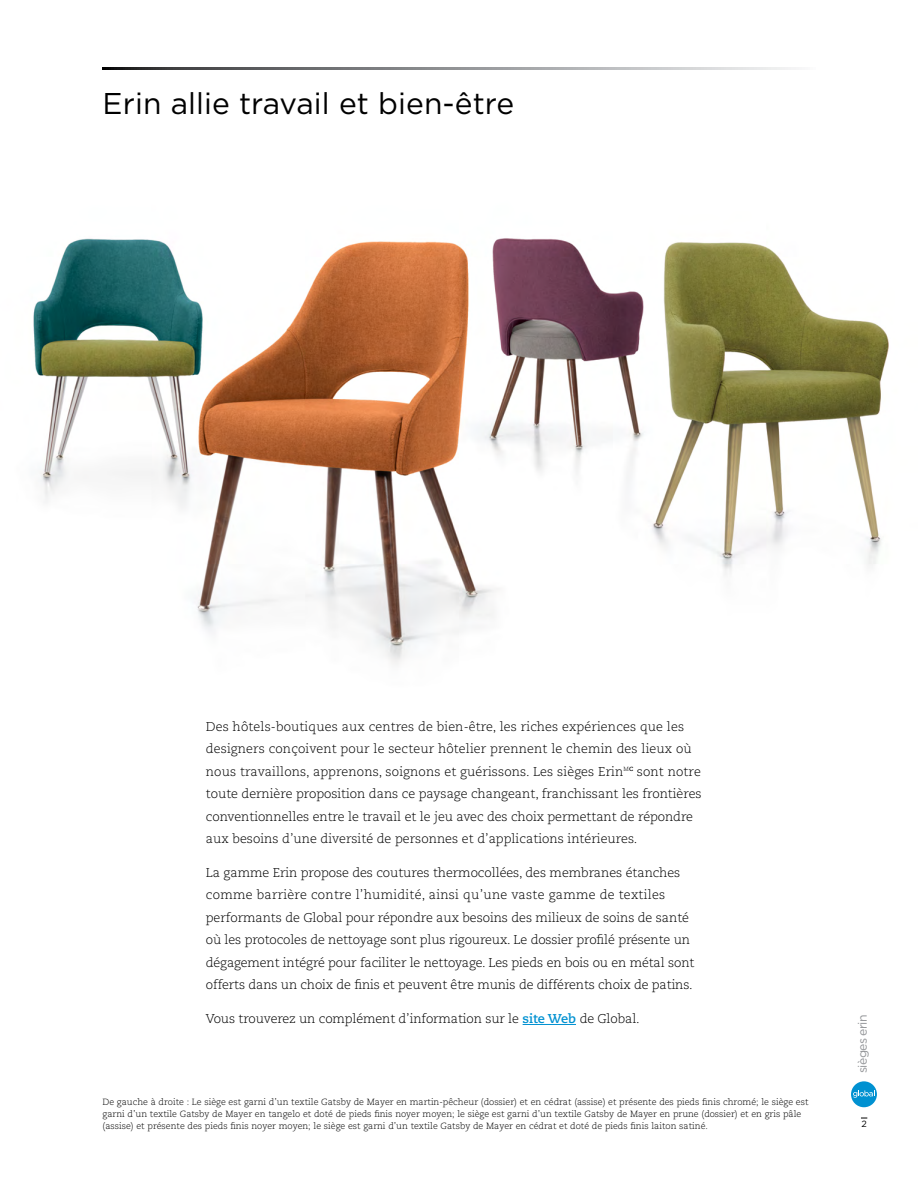
<style>
.page{position:relative;width:918px;height:1188px;background:#fff}
.page>*{position:absolute;margin:0;border:0;box-sizing:border-box;transform-origin:0 0}
.t1{font:30px "Gotham";letter-spacing:.005em;color:#000}
.t2{font:300 12.75px/22.5px "Caecilia LT Std";letter-spacing:-.005em;color:#000}
.t3{font:12.3px "Gotham";letter-spacing:-.05em;color:#939598}
.t4{font:300 9px/12px "Caecilia LT Std";color:#000}
.t5{font:9px "Gotham";color:#000}
.s1{font-weight:700;color:#0091d1}
</style>
<div class="page">
<img style="left:33px;top:238px;width:856px;height:427px">
<svg style="left:103px;top:68px;width:693px;height:1px"></svg>
<div style="left:851px;top:1081px;width:26px;height:26px;background:#0091d1;border-radius:50%"></div>
<svg style="left:853px;top:1090px;width:22px;height:8px"></svg>
<hr style="left:523px;top:1024px;width:53px;height:1px;background:#0091d1">
<h1 class="t1" style="left:103px;top:84px;width:413px">Erin allie travail et bien-être</h1>
<p class="t2" style="left:206px;top:715px;width:497px">Des hôtels-boutiques aux centres de bien-être, les riches expériences que les designers conçoivent pour le secteur hôtelier prennent le chemin des lieux où nous travaillons, apprenons, soignons et guérissons. Les sièges Erin<sup>M</sup><sup>C</sup> sont notre toute dernière proposition dans ce paysage changeant, franchissant les frontières conventionnelles entre le travail et le jeu avec des choix permettant de répondre aux besoins d’une diversité de personnes et d’applications intérieures.</p>
<p class="t2" style="left:206px;top:862px;width:490px">La gamme Erin propose des coutures thermocollées, des membranes étanches comme barrière contre l’humidité, ainsi qu’une vaste gamme de textiles performants de Global pour répondre aux besoins des milieux de soins de santé où les protocoles de nettoyage sont plus rigoureux. Le dossier profilé présente un dégagement intégré pour faciliter le nettoyage. Les pieds en bois ou en métal sont offerts dans un choix de finis et peuvent être munis de différents choix de patins.</p>
<p class="t2" style="left:206px;top:1008px;width:435px">Vous trouverez un complément d’information sur le <span class="s1">site Web</span> de Global.</p>
<p class="t4" style="left:103px;top:1096px;width:707px">De gauche à droite : Le siège est garni d’un textile Gatsby de Mayer en martin-pêcheur (dossier) et en cédrat (assise) et présente des pieds finis chromé; le siège est garni d’un textile Gatsby de Mayer en tangelo et doté de pieds finis noyer moyen; le siège est garni d’un textile Gatsby de Mayer en prune (dossier) et en gris pâle (assise) et présente des pieds finis noyer moyen; le siège est garni d’un textile Gatsby de Mayer en cédrat et doté de pieds finis laiton satiné.</p>
<p class="t3" style="left:854px;top:1073px;width:60px;rotate:-90deg">sièges erin</p>
<p class="t5" style="left:861px;top:1119px;width:7px">2</p>
</div>
